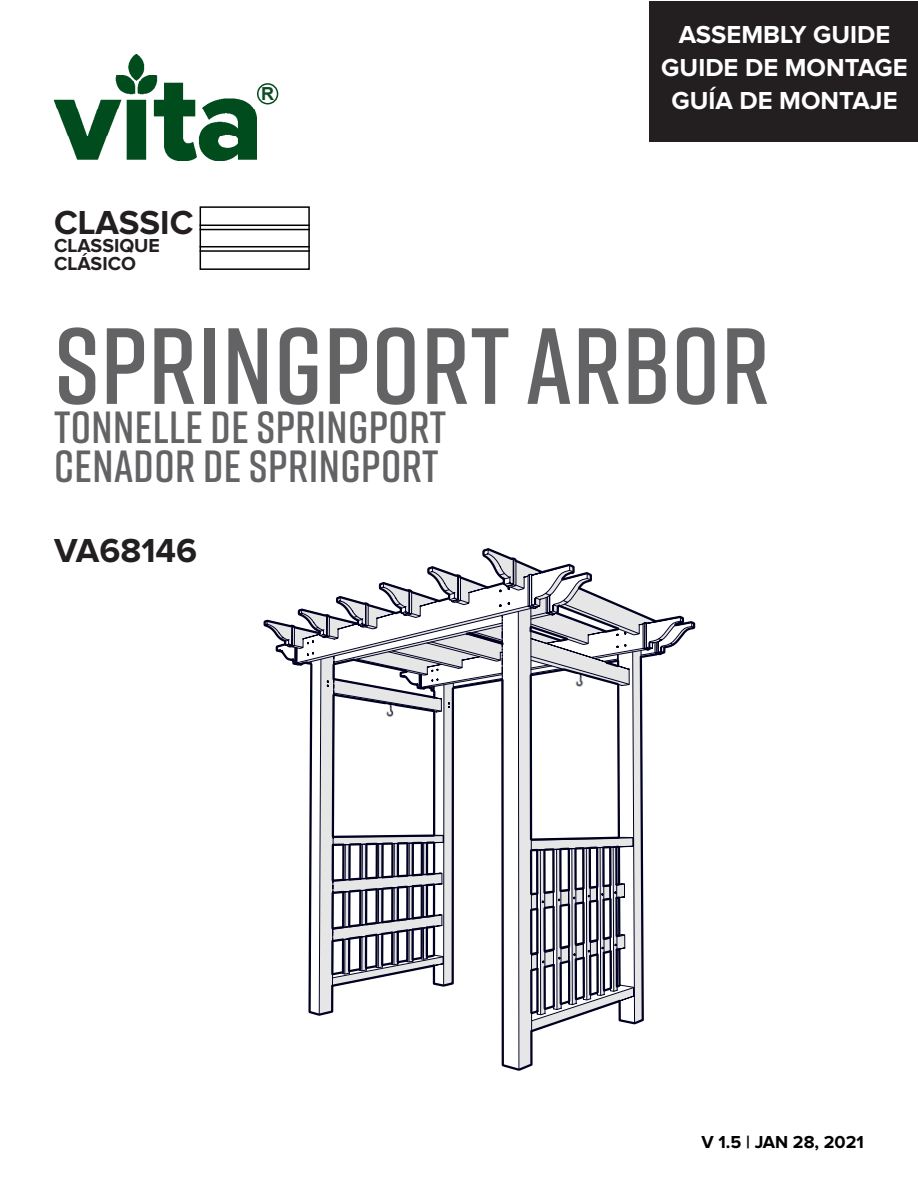
<style>
.page{position:relative;width:918px;height:1188px;background:#fff}
.page>*{position:absolute;margin:0;border:0;box-sizing:border-box;transform-origin:0 0}
.Jumbo_Heading{font:600 108px "Rift";letter-spacing:.01em;color:#636366}
.Jumbo_Heading-2{font:600 45px "Rift";letter-spacing:.01em;color:#636366}
.Large_Heading{font:700 34.5px "Proxima Nova";color:#231f20}
.Large_Heading-2{font:700 25.5px "Proxima Nova";color:#fff}
.Large_Heading-3{font:700 19.5px "Proxima Nova";color:#231f20}
.Small_Heading{font:700 18px "Proxima Nova";color:#000}
.t1{font:700 18px "Arial";color:#0c4c25}
</style>
<div class="page">
<div style="left:650px;top:2px;width:268px;height:140px;background:#231f20"></div>
<img style="left:54px;top:54px;width:203px;height:107px">
<div style="left:257px;top:83px;width:21px;height:21px;border:2px solid #004c1c;border-radius:50%"></div>
<div style="left:200px;top:206px;width:110px;height:64px;border:2px solid #000"></div>
<hr style="left:200px;top:225px;width:110px;height:1px;background:#000">
<hr style="left:200px;top:229px;width:110px;height:1px;background:#000">
<hr style="left:200px;top:246px;width:110px;height:1px;background:#000">
<hr style="left:200px;top:250px;width:110px;height:2px;background:#000">
<svg style="left:262px;top:1px;width:434px;height:1070px"></svg>
<p class="Large_Heading" style="left:54px;top:207px;width:141px">CLASSIC</p>
<p class="Large_Heading-3" style="left:54px;top:237px;width:107px">CLASSIQUE</p>
<p class="Large_Heading-3" style="left:54px;top:255px;width:83px">CLÁSICO</p>
<p class="t1" style="left:261px;top:81px;width:14px">R</p>
<p class="Large_Heading-2" style="left:679px;top:23px;width:213px">ASSEMBLY GUIDE</p>
<p class="Large_Heading-2" style="left:661px;top:56px;width:248px">GUIDE DE MONTAGE</p>
<p class="Large_Heading-2" style="left:671px;top:89px;width:228px">GUÍA DE MONTAJE</p>
<p class="Jumbo_Heading" style="left:55px;top:289px;width:717px">SPRINGPORT ARBOR</p>
<p class="Jumbo_Heading-2" style="left:54px;top:395px;width:393px">TONNELLE DE SPRINGPORT</p>
<p class="Jumbo_Heading-2" style="left:54px;top:434px;width:386px">CENADOR DE SPRINGPORT</p>
<p class="Large_Heading" style="left:54px;top:535px;width:145px">VA68146</p>
<p class="Small_Heading" style="left:702px;top:1134px;width:164px">V 1.5 | JAN 28, 2021</p>
</div>
